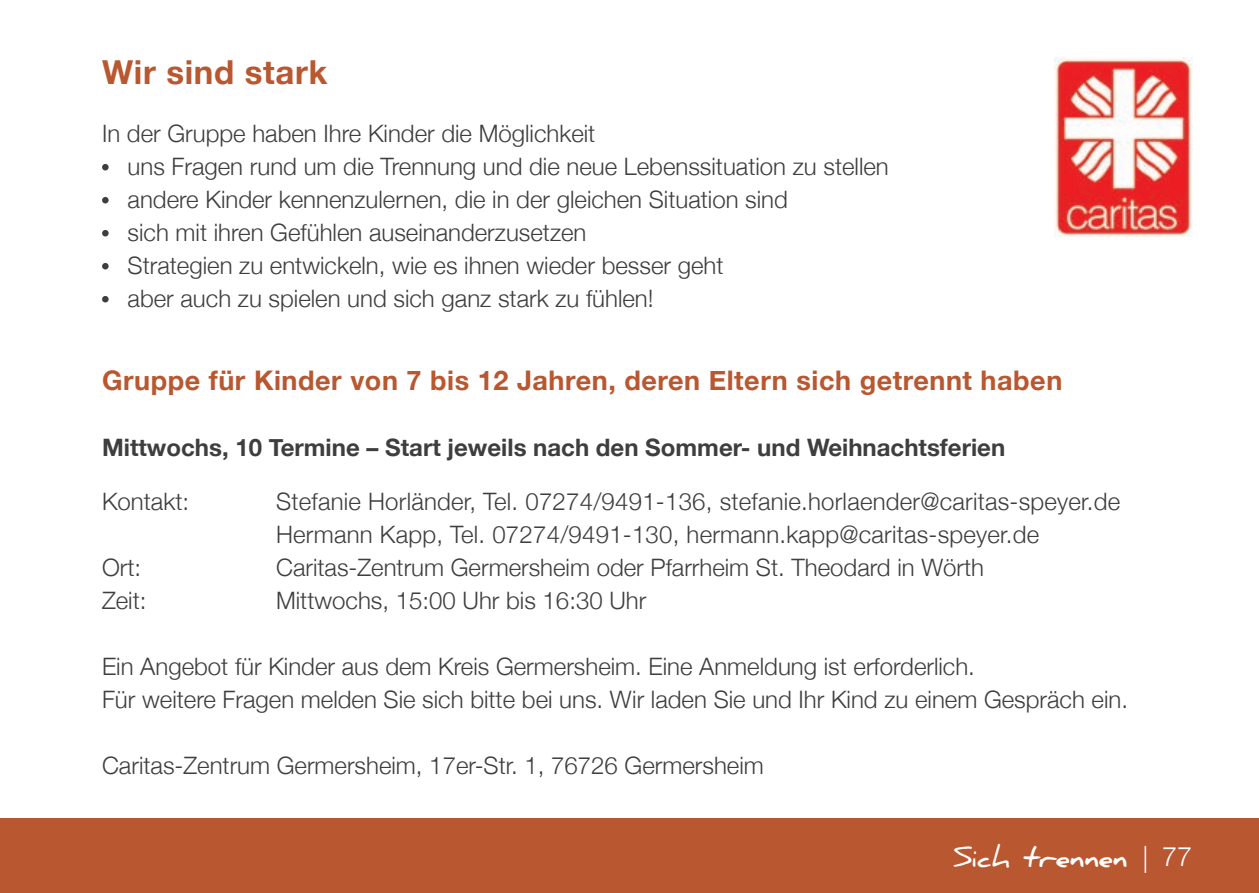
<style>
.page{position:relative;width:1259px;height:893px;background:#fff}
.page>*{position:absolute;margin:0;border:0;box-sizing:border-box;transform-origin:0 0}
.t1{font:700 33px "Helvetica Neue";letter-spacing:.02em;color:#b95730}
.t2{font:700 27px "Helvetica Neue";letter-spacing:.02em;color:#b95730}
.t3{font:700 27px "Daniel";color:#fff}
.t4{font:300 27px "Helvetica Neue";color:#fff}
.t5{font:300 24px/33px "Helvetica Neue";color:#3e3e3f}
.t6{font:700 24px "Helvetica Neue";color:#3e3e3f}
.s1{font-family:"Helvetica Neue";font-weight:300}
</style>
<div class="page">
<div style="left:0;top:819px;width:1259px;height:74px;background:#b95730"></div>
<div style="left:102px;top:164px;width:7px;height:6px;background:#3e3e3f;border-radius:50%"></div>
<div style="left:102px;top:197px;width:7px;height:6px;background:#3e3e3f;border-radius:50%"></div>
<div style="left:102px;top:230px;width:7px;height:6px;background:#3e3e3f;border-radius:50%"></div>
<div style="left:102px;top:263px;width:7px;height:6px;background:#3e3e3f;border-radius:50%"></div>
<div style="left:102px;top:296px;width:7px;height:6px;background:#3e3e3f;border-radius:50%"></div>
<img style="left:1055px;top:57px;width:137px;height:180px">
<h1 class="t1" style="left:102px;top:47px;width:227px">Wir sind stark</h1>
<p class="t5" style="left:128px;top:115px;width:763px;text-indent:-26px">In der Gruppe haben Ihre Kinder die Möglichkeit<br>uns Fragen rund um die Trennung und die neue Lebenssituation zu stellen andere Kinder kennenzulernen, die in der gleichen Situation sind<br>sich mit ihren Gefühlen auseinanderzusetzen<br>Strategien zu entwickeln, wie es ihnen wieder besser geht<br>aber auch zu spielen und sich ganz stark zu fühlen!</p>
<p class="t2" style="left:102px;top:359px;width:961px">Gruppe für Kinder von 7 bis 12 Jahren, deren Eltern sich getrennt haben</p>
<p class="t6" style="left:102px;top:428px;width:904px">Mittwochs, 10 Termine – Start jeweils nach den Sommer- und Weihnachtsferien</p>
<p class="t5" style="left:102px;top:483px;width:89px">Kontakt:</p>
<p class="t5" style="left:276px;top:483px;width:845px">Stefanie Horländer, Tel. 07274/9491-136, stefanie.horlaender@caritas-speyer.de<br>Hermann Kapp, Tel. 07274/9491-130, hermann.kapp@caritas-speyer.de</p>
<p class="t5" style="left:102px;top:549px;width:41px">Ort:</p>
<p class="t5" style="left:276px;top:549px;width:709px">Caritas-Zentrum Germersheim oder Pfarrheim St. Theodard in Wörth</p>
<p class="t5" style="left:102px;top:582px;width:46px">Zeit:</p>
<p class="t5" style="left:276px;top:582px;width:372px">Mittwochs, 15:00 Uhr bis 16:30 Uhr</p>
<p class="t5" style="left:102px;top:648px;width:1027px">Ein Angebot für Kinder aus dem Kreis Germersheim. Eine Anmeldung ist erforderlich.<br>Für weitere Fragen melden Sie sich bitte bei uns. Wir laden Sie und Ihr Kind zu einem Gespräch ein.</p>
<p class="t5" style="left:102px;top:747px;width:663px">Caritas-Zentrum Germersheim, 17er-Str. 1, 76726 Germersheim</p>
<p class="t3" style="left:953px;top:842px;width:196px">Sich trennen <span class="s1">|</span></p>
<p class="t4" style="left:1162px;top:835px;width:32px">77</p>
</div>
